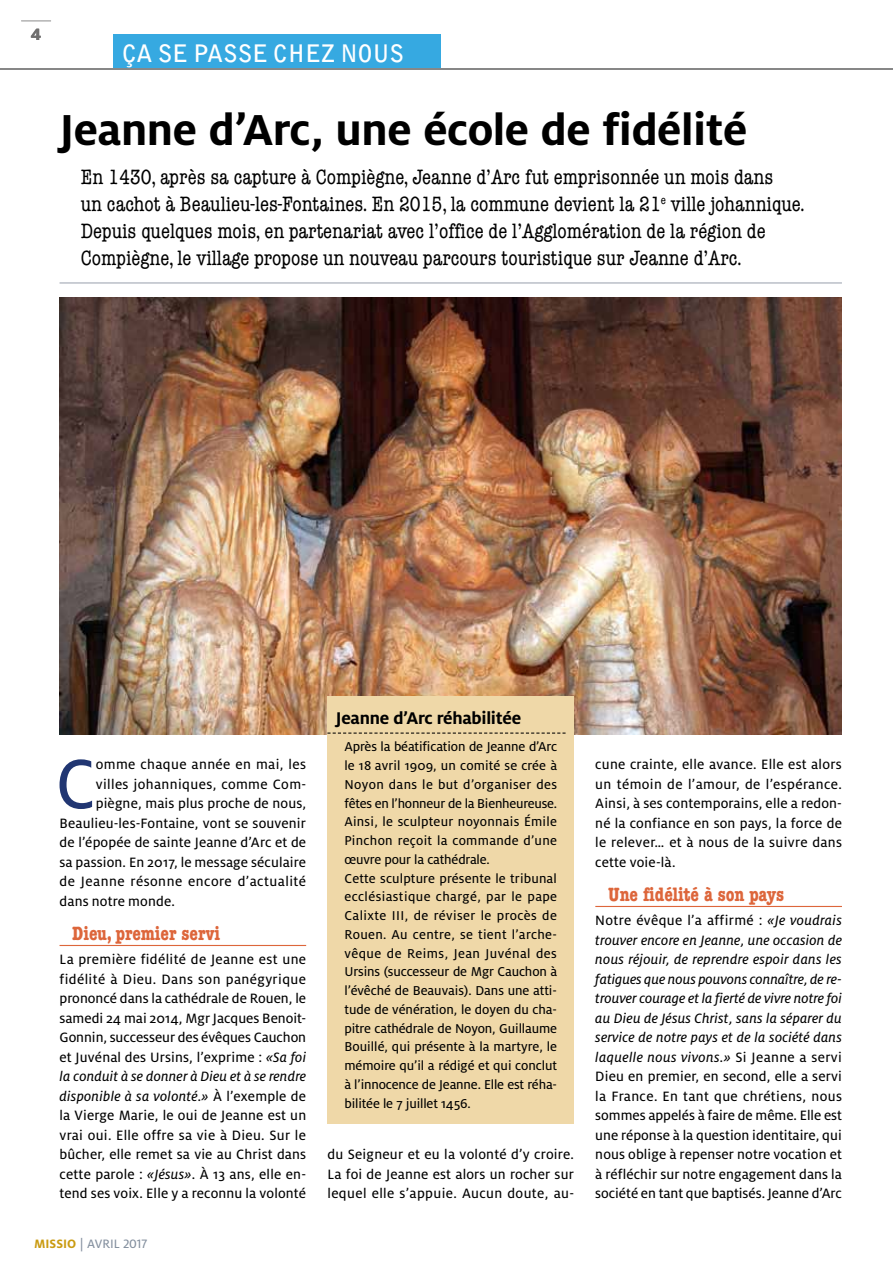
<style>
.page{position:relative;width:893px;height:1263px;background:#fff}
.page>*{position:absolute;margin:0;border:0;box-sizing:border-box;transform-origin:0 0}
.t1{font:77.7px "Milo OT Text";color:#213672;scale:.95 1}
.t2{font:700 48px "Milo OT";letter-spacing:-.01em;color:#000}
.t3{font:700 24px "Bell Gothic";letter-spacing:-.005em;color:#fff}
.t4{font:condensed 21px/27px "American Typewriter";color:#000}
.t5{font:700 condensed 19.5px "American Typewriter";color:#dd663b}
.t6{font:700 18.75px "Milo OT";letter-spacing:-.015em;color:#000}
.t7{font:700 18px "Milo OT";color:#706f6f}
.t8{font:15px/19.5px "Milo OT Text";letter-spacing:.01em;color:#000;text-align:justify}
.t9{font:15px/19.5px "Milo OT Text Ita";letter-spacing:.01em;color:#000}
.t10{font:15px "Milo OT Text";letter-spacing:.03em;color:#000}
.t11{font:14.25px/18.8px "Milo OT Text";letter-spacing:-.005em;color:#000}
.t12{font:13.5px "Milo OT Text";letter-spacing:-.01em;color:#838f9e}
.s1{font-family:"Milo OT Text Ita"}
.s2{font-family:"Milo OT Text"}
.s3{font-family:"Milo OT";font-weight:700;color:#ca9b11}
.s4{font-family:"Stone Informal";font-weight:600}
</style>
<div class="page">
<div style="left:114px;top:34px;width:327px;height:34px;background:#36a9e1"></div>
<img style="left:60px;top:297px;width:782px;height:438px">
<hr style="left:0;top:68px;width:893px;height:2px;background:#878787">
<hr style="left:21px;top:20px;width:30px;height:1px;background:#bababa">
<hr style="left:60px;top:945px;width:246px;height:1px;background:#dd663b">
<hr style="left:595px;top:906px;width:247px;height:1px;background:#dd663b">
<hr style="left:60px;top:282px;width:782px;height:1px;background:#a3a9b5">
<div style="left:327px;top:696px;width:247px;height:428px;background:#efd8a8"></div>
<svg style="left:327px;top:732px;width:239px;height:2px"></svg>
<p class="t7" style="left:31px;top:24px;width:12px">4</p>
<h3 class="t3" style="left:122px;top:39px;width:284px">ÇA SE PASSE CHEZ NOUS</h3>
<h2 class="t2" style="left:60px;top:102px;width:689px">Jeanne d’Arc, une école de fidélité</h2>
<p class="t4" style="left:81px;top:164px;width:725px">En 1430, après sa capture à Compiègne, Jeanne d’Arc fut emprisonnée un mois dans<br>un cachot à Beaulieu-les-Fontaines. En 2015, la commune devient la 21<sup>e</sup> ville johannique.<br>Depuis quelques mois, en partenariat avec l’office de l’Agglomération de la région de Compiègne, le village propose un nouveau parcours touristique sur Jeanne d’Arc.</p>
<h1 class="t1" style="left:56px;top:741px;width:44px">C</h1>
<p class="t8" style="left:96px;top:755px;width:212px">omme chaque année en mai, les</p>
<p class="t8" style="left:96px;top:774px;width:212px">villes johanniques, comme Com-</p>
<p class="t8" style="left:96px;top:794px;width:212px">piègne, mais plus proche de nous,</p>
<p class="t8" style="left:60px;top:813px;width:248px">Beaulieu-les-Fontaine, vont se souvenir</p>
<p class="t8" style="left:60px;top:833px;width:248px">de l’épopée de sainte Jeanne d’Arc et de</p>
<p class="t8" style="left:60px;top:852px;width:248px">sa passion. En 2017, le message séculaire</p>
<p class="t10" style="left:60px;top:873px;width:248px">de Jeanne résonne encore d’actualité</p>
<p class="t8" style="left:60px;top:891px;width:117px">dans notre monde.</p>
<h3 class="t5" style="left:72px;top:922px;width:149px">Dieu, premier servi</h3>
<p class="t8" style="left:60px;top:950px;width:248px">La première fidélité de Jeanne est une fidélité à Dieu. Dans son panégyrique prononcé dans la cathédrale de Rouen, le samedi 24 mai 2014, Mgr Jacques Benoit-Gonnin, successeur des évêques Cauchon et Juvénal des Ursins, l’exprime : <span class="s1">«Sa foi</span></p>
<p class="t9" style="left:60px;top:1067px;width:248px">la conduit à se donner à Dieu et à se rendre disponible à sa volonté.» <span class="s2">À l’exemple de</span></p>
<p class="t8" style="left:60px;top:1106px;width:248px">la Vierge Marie, le oui de Jeanne est un vrai oui. Elle offre sa vie à Dieu. Sur le bûcher, elle remet sa vie au Christ dans cette parole : <span class="s1">«Jésus»</span>. À 13 ans, elle en&shy;tend ses voix. Elle y a reconnu la volonté</p>
<p class="t6" style="left:336px;top:707px;width:187px">Jeanne d’Arc réhabilitée</p>
<p class="t11" style="left:344px;top:738px;width:214px">Après la béatification de Jeanne d’Arc le 18 avril 1909, un comité se crée à Noyon dans le but d’organiser des fêtes en l’honneur de la Bienheureuse.<br>Ainsi, le sculpteur noyonnais Émile Pinchon reçoit la commande d’une œuvre pour la cathédrale.<br>Cette sculpture présente le tribunal ecclésiastique chargé, par le pape Calixte III, de réviser le procès de Rouen. Au centre, se tient l’arche&shy;vêque de Reims, Jean Juvénal des Ursins (successeur de Mgr Cauchon à l’évêché de Beauvais). Dans une atti&shy;tude de vénération, le doyen du cha&shy;pitre cathédrale de Noyon, Guillaume Bouillé, qui présente à la martyre, le mémoire qu’il a rédigé et qui conclut à l’innocence de Jeanne. Elle est réha&shy;bilitée le 7 juillet 1456.</p>
<p class="t8" style="left:327px;top:1145px;width:248px">du Seigneur et eu la volonté d’y croire.<br>La foi de Jeanne est alors un rocher sur lequel elle s’appuie. Aucun doute, au-</p>
<p class="t8" style="left:595px;top:755px;width:248px">cune crainte, elle avance. Elle est alors un témoin de l’amour, de l’espérance.<br>Ainsi, à ses contemporains, elle a redon&shy;né la confiance en son pays, la force de le relever… et à nous de la suivre dans cette voie-là.</p>
<h3 class="t5" style="left:608px;top:883px;width:178px">Une fidélité à son pays</h3>
<p class="t8" style="left:595px;top:911px;width:248px">Notre évêque l’a affirmé : <span class="s1">«Je voudrais</span></p>
<p class="t9" style="left:595px;top:930px;width:248px;text-align:justify">trouver encore en Jeanne, une occasion de nous réjouir, de reprendre espoir dans les fatigues que nous pouvons connaître, de re&shy;trouver courage et la fierté de vivre notre foi au Dieu de Jésus Christ, sans la séparer du service de notre pays et de la société dans laquelle nous vivons.» <span class="s2">Si Jeanne a servi</span></p>
<p class="t8" style="left:595px;top:1067px;width:248px">Dieu en premier, en second, elle a servi la France. En tant que chrétiens, nous sommes appelés à faire de même. Elle est une réponse à la question identitaire, qui nous oblige à repenser notre vocation et à réfléchir sur notre engagement dans la société en tant que baptisés. Jeanne d’Arc</p>
<p class="t12" style="left:34px;top:1236px;width:115px"><span class="s3">MISSIO</span> <span class="s4">|</span> Avri l 2017</p>
</div>
